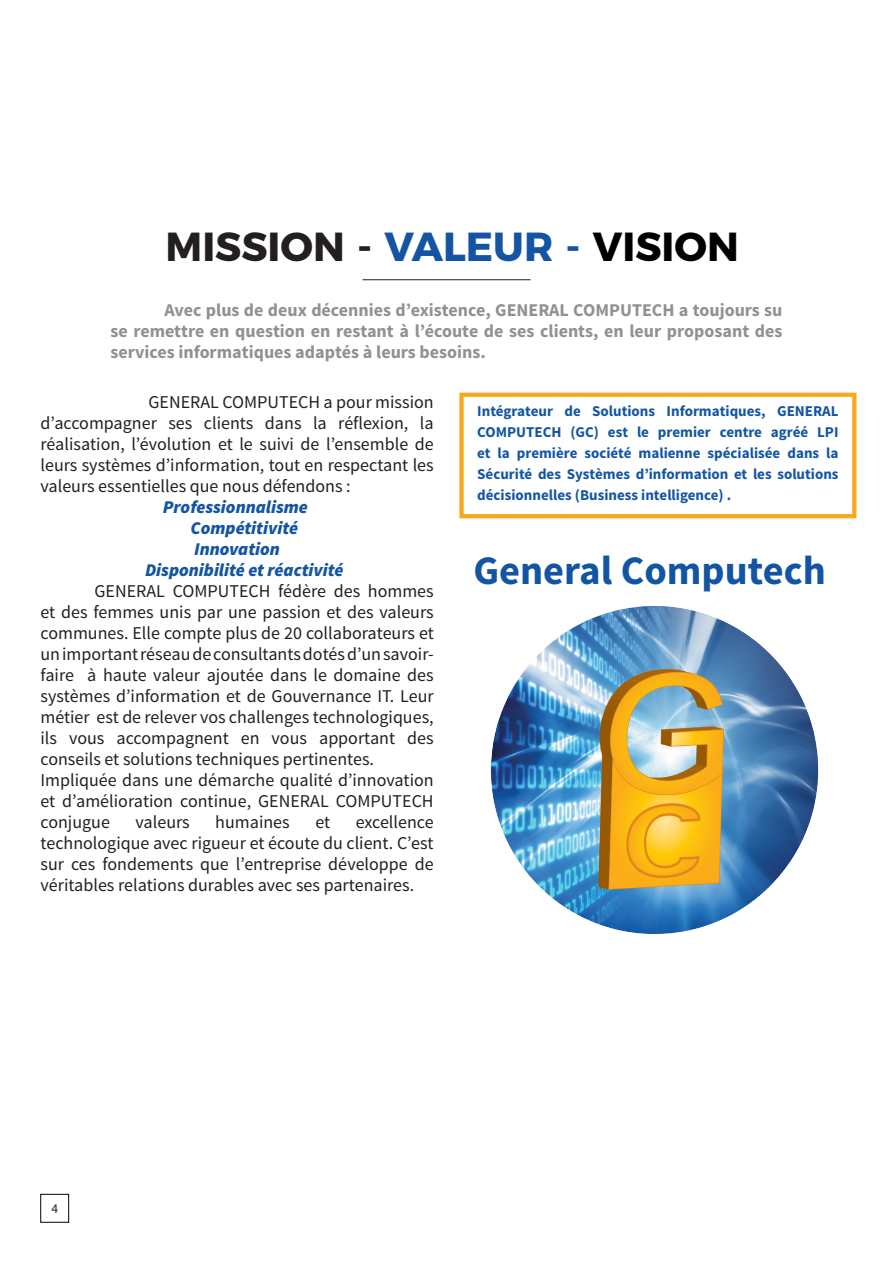
<style>
.page{position:relative;width:893px;height:1263px;background:#fff}
.page>*{position:absolute;margin:0;border:0;box-sizing:border-box;transform-origin:0 0}
.Big_caption{font:700 40.5px "Montserrat";color:#231f20}
.Big_caption-2{font:700 40.5px "Source Sans Pro";color:#1355a3}
.Paragraph_Style{font:18px/21px "Source Sans Pro";color:#231f20;text-align:justify}
.t1{font:700 18px/21px "Source Sans Pro";color:#231f20;text-align:justify}
.Paragraph_Style-2{font:italic 900 18px "Source Sans Pro";color:#1355a3}
.Paragraph_Style-3{font:700 15px/21px "Source Sans Pro";color:#1355a3;text-align:justify}
.Paragraph_Style-4{font:13.5px "Source Sans Pro";color:#231f20}
.s1{color:#1355a3}
.s2{color:#000}
</style>
<div class="page">
<hr style="left:362px;top:279px;width:168px;height:1px;background:#231f20">
<div style="left:41px;top:1194px;width:28px;height:28px;border:1px solid #000"></div>
<div style="left:459px;top:393px;width:397px;height:125px;border:4px solid #f6aa1b"></div>
<img style="left:490px;top:606px;width:329px;height:328px">
<p class="Big_caption" style="left:166px;top:214px;width:575px">MISSION - <span class="s1">VALEUR -</span> <span class="s2">VISION</span></p>
<p class="t1" style="left:111px;top:300px;width:673px;text-indent:54px">Avec plus de deux décennies d’existence, GENERAL COMPUTECH a toujours su se remettre en question en restant à l’écoute de ses clients, en leur proposant des services informatiques adaptés à leurs besoins.</p>
<p class="Paragraph_Style" style="left:40px;top:392px;width:395px;text-indent:108px">GENERAL COMPUTECH a pour mission d’accompagner ses clients dans la réflexion, la réalisation, l’évolution et le suivi de l’ensemble de leurs systèmes d’information, tout en respectant les valeurs essentielles que nous défendons :</p>
<p class="Paragraph_Style-2" style="left:163px;top:495px;width:147px">Professionnalisme</p>
<p class="Paragraph_Style-2" style="left:190px;top:516px;width:109px">Compétitivité</p>
<p class="Paragraph_Style-2" style="left:194px;top:537px;width:87px">Innovation</p>
<p class="Paragraph_Style-2" style="left:145px;top:558px;width:200px">Disponibilité et réactivité</p>
<p class="Paragraph_Style" style="left:40px;top:581px;width:395px;text-indent:54px">GENERAL COMPUTECH fédère des hommes et des femmes unis par une passion et des valeurs communes. Elle compte plus de 20 collaborateurs et un important réseau de consultants dotés d’un savoir&shy;faire à haute valeur ajoutée dans le domaine des systèmes d’information et de Gouvernance IT. Leur métier est de relever vos challenges technologiques, ils vous accompagnent en vous apportant des conseils et solutions techniques pertinentes.</p>
<p class="Paragraph_Style" style="left:40px;top:770px;width:395px">Impliquée dans une démarche qualité d’innovation et d’amélioration continue, GENERAL COMPUTECH conjugue</p>
<p class="Paragraph_Style" style="left:40px;top:812px;width:395px;text-indent:315px">excellence technologique avec rigueur et écoute du client. C’est sur ces fondements que l’entreprise développe de véritables relations durables avec ses partenaires.</p>
<p class="Paragraph_Style" style="left:136px;top:812px;width:56px">valeurs</p>
<p class="Paragraph_Style" style="left:215px;top:812px;width:76px">humaines</p>
<p class="Paragraph_Style" style="left:315px;top:812px;width:16px">et</p>
<p class="Paragraph_Style-3" style="left:477px;top:401px;width:363px">Intégrateur de Solutions Informatiques, GENERAL COMPUTECH (GC) est le premier centre agréé LPI et la première société malienne spécialisée dans la Sécurité des Systèmes d’information et les solutions décisionnelles (Business intelligence) .</p>
<p class="Big_caption-2" style="left:473px;top:545px;width:354px">General Computech</p>
<p class="Paragraph_Style-4" style="left:51px;top:1200px;width:8px">4</p>
</div>
